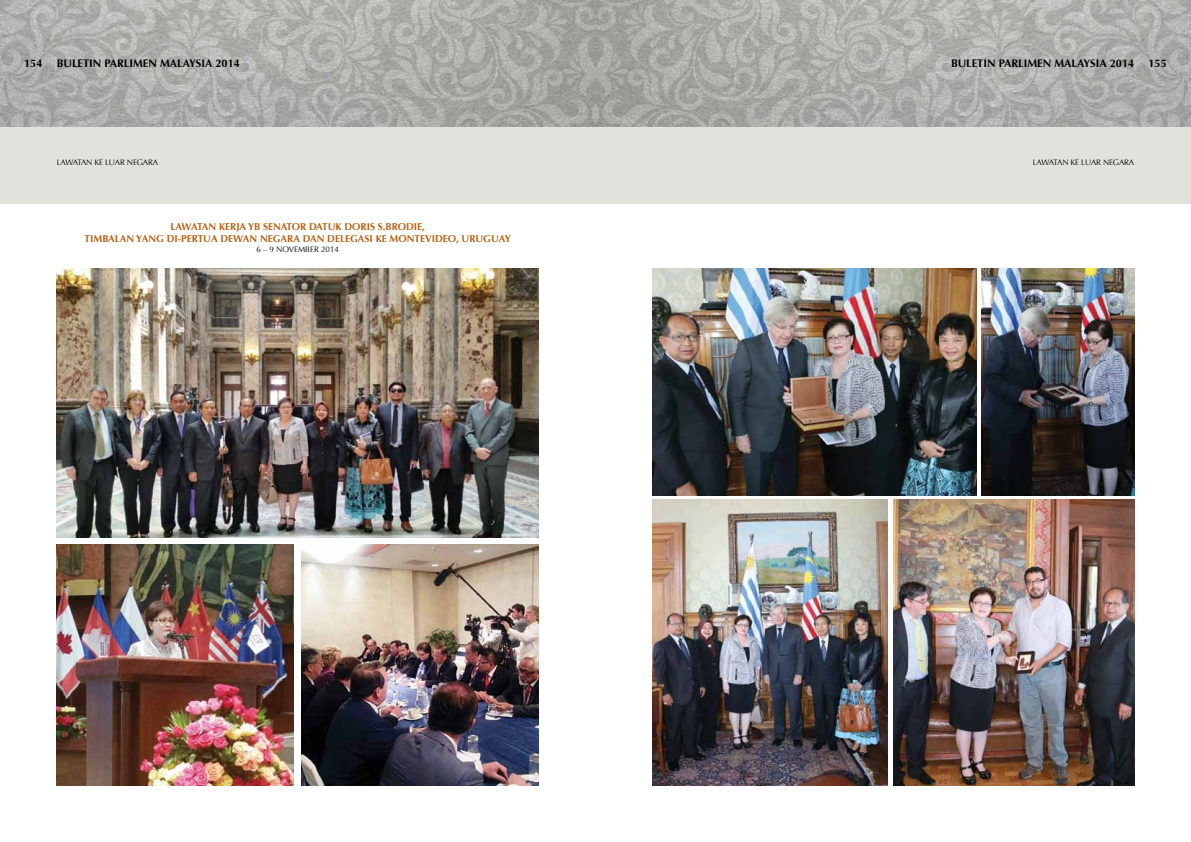
<style>
.page{position:relative;width:1191px;height:842px;background:#fff}
.page>*{position:absolute;margin:0;border:0;box-sizing:border-box;transform-origin:0 0}
.t1{font:700 11px "Optima";color:#000}
.t2{font:700 10px/12px "Optima";color:#b66113;text-align:center}
.t3{font:8px "Optima";letter-spacing:-.02em;color:#000}
.t4{font:8px "Optima";color:#000}
</style>
<div class="page">
<img style="left:0;top:0;width:1191px;height:128px">
<div style="left:0;top:128px;width:595px;height:76px;background:#e2e2dd"></div>
<div style="left:595px;top:128px;width:596px;height:76px;background:#e2e2dd"></div>
<img style="left:57px;top:268px;width:482px;height:269px">
<img style="left:652px;top:269px;width:324px;height:226px">
<img style="left:981px;top:268px;width:153px;height:227px">
<img style="left:652px;top:500px;width:235px;height:285px">
<img style="left:893px;top:500px;width:241px;height:285px">
<img style="left:57px;top:544px;width:237px;height:241px">
<img style="left:301px;top:544px;width:238px;height:241px">
<p class="t1" style="left:24px;top:57px;width:20px">154</p>
<p class="t1" style="left:57px;top:57px;width:185px">BULETIN PARLIMEN MALAYSIA 2014</p>
<p class="t1" style="left:951px;top:57px;width:185px">BULETIN PARLIMEN MALAYSIA 2014</p>
<p class="t1" style="left:1148px;top:57px;width:20px">155</p>
<p class="t3" style="left:57px;top:157px;width:103px">LAWATAN KE LUAR NEGARA</p>
<p class="t3" style="left:1032px;top:157px;width:103px">LAWATAN KE LUAR NEGARA</p>
<p class="t2" style="left:85px;top:221px;width:428px">LAWATAN KERJA YB SENATOR DATUK DORIS S.BRODIE,<br>TIMBALAN YANG DI-PERTUA DEWAN NEGARA DAN DELEGASI KE MONTEVIDEO, URUGUAY</p>
<p class="t4" style="left:256px;top:245px;width:84px">6 – 9 NOVEMBER 2014</p>
</div>
